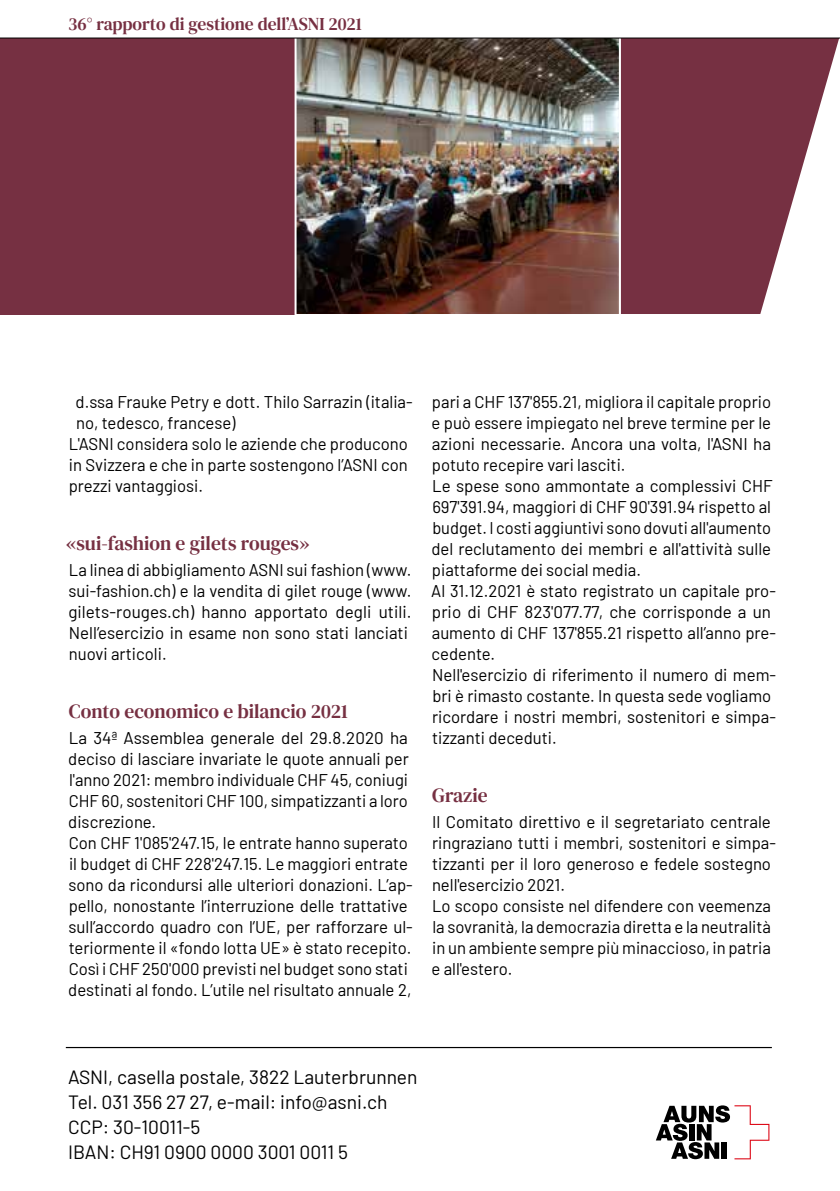
<style>
.page{position:relative;width:840px;height:1191px;background:#fff}
.page>*{position:absolute;margin:0;border:0;box-sizing:border-box;transform-origin:0 0}
.t1{font:20px "DM Serif Text";color:#763042}
.t2{font:19.2px/25px "Barlow";color:#000}
.t3{font:18px "DM Serif Text";color:#763042}
.t4{font:17px/21px "Barlow";color:#000}
</style>
<div class="page">
<div style="left:0;top:22px;width:309px;height:293px;background:#763042"></div>
<img style="left:297px;top:39px;width:320px;height:274px">
<svg style="left:617px;top:39px;width:222px;height:275px"></svg>
<svg style="left:0;top:22px;width:839px;height:17px"></svg>
<svg style="left:655px;top:1105px;width:114px;height:54px"></svg>
<hr style="left:66px;top:1047px;width:705px;height:1px;background:#000">
<p class="t3" style="left:68px;top:13px;width:295px">36° rapporto di gestione dell’ASNI 2021</p>
<p class="t4" style="left:76px;top:389px;width:338px">d.ssa Frauke Petry e dott. Thilo Sarrazin (italia-</p>
<p class="t4" style="left:76px;top:410px;width:161px">no, tedesco, francese)</p>
<p class="t4" style="left:69px;top:431px;width:340px">L'ASNI considera solo le aziende che producono</p>
<p class="t4" style="left:69px;top:452px;width:340px">in Svizzera e che in parte sostengono l’ASNI con</p>
<p class="t4" style="left:69px;top:473px;width:136px">prezzi vantaggiosi.</p>
<p class="t1" style="left:66px;top:531px;width:245px">«sui-fashion e gilets rouges»</p>
<p class="t4" style="left:68px;top:557px;width:344px">La linea di abbigliamento ASNI sui fashion (www. sui-fashion.ch) e la vendita di gilet rouge (www. gilets-rouges.ch) hanno apportato degli utili.<br>Nell’esercizio in esame non sono stati lanciati nuovi articoli.</p>
<p class="t1" style="left:69px;top:699px;width:280px">Conto economico e bilancio 2021</p>
<p class="t4" style="left:68px;top:725px;width:346px">La 34ª Assemblea generale del 29.8.2020 ha deciso di lasciare invariate le quote annuali per l'anno 2021: membro individuale CHF 45, coniugi CHF 60, sostenitori CHF 100, simpatizzanti a loro discrezione.<br>Con CHF 1'085'247.15, le entrate hanno superato il budget di CHF 228'247.15. Le maggiori entrate sono da ricondursi alle ulteriori donazioni. L’ap&shy;pello, nonostante l’interruzione delle trattative sull’accordo quadro con l’UE, per rafforzare ul&shy;teriormente il «fondo lotta UE» è stato recepito.<br>Così i CHF 250'000 previsti nel budget sono stati destinati al fondo. L’utile nel risultato annuale 2,</p>
<p class="t4" style="left:431px;top:389px;width:346px">pari a CHF 137'855.21, migliora il capitale proprio e può essere impiegato nel breve termine per le azioni necessarie. Ancora una volta, l'ASNI ha potuto recepire vari lasciti.<br>Le spese sono ammontate a complessivi CHF 697'391.94, maggiori di CHF 90'391.94 rispetto al budget. I costi aggiuntivi sono dovuti all'aumento del reclutamento dei membri e all'attività sulle piattaforme dei social media.<br>Al 31.12.2021 è stato registrato un capitale pro&shy;prio di CHF 823'077.77, che corrisponde a un aumento di CHF 137'855.21 rispetto all’anno pre&shy;cedente.<br>Nell'esercizio di riferimento il numero di mem&shy;bri è rimasto costante. In questa sede vogliamo ricordare i nostri membri, sostenitori e simpa&shy;tizzanti deceduti.</p>
<p class="t1" style="left:432px;top:783px;width:57px">Grazie</p>
<p class="t4" style="left:431px;top:809px;width:346px">Il Comitato direttivo e il segretariato centrale ringraziano tutti i membri, sostenitori e simpa&shy;tizzanti per il loro generoso e fedele sostegno nell'esercizio 2021.<br>Lo scopo consiste nel difendere con veemenza la sovranità, la democrazia diretta e la neutralità in un ambiente sempre più minaccioso, in patria e all'estero.</p>
<p class="t2" style="left:68px;top:1063px;width:351px">ASNI, casella postale, 3822 Lauterbrunnen<br>Tel. 031 356 27 27, e-mail: info@asni.ch<br>CCP: 30-10011-5<br>IBAN: CH91 0900 0000 3001 0011 5</p>
</div>
